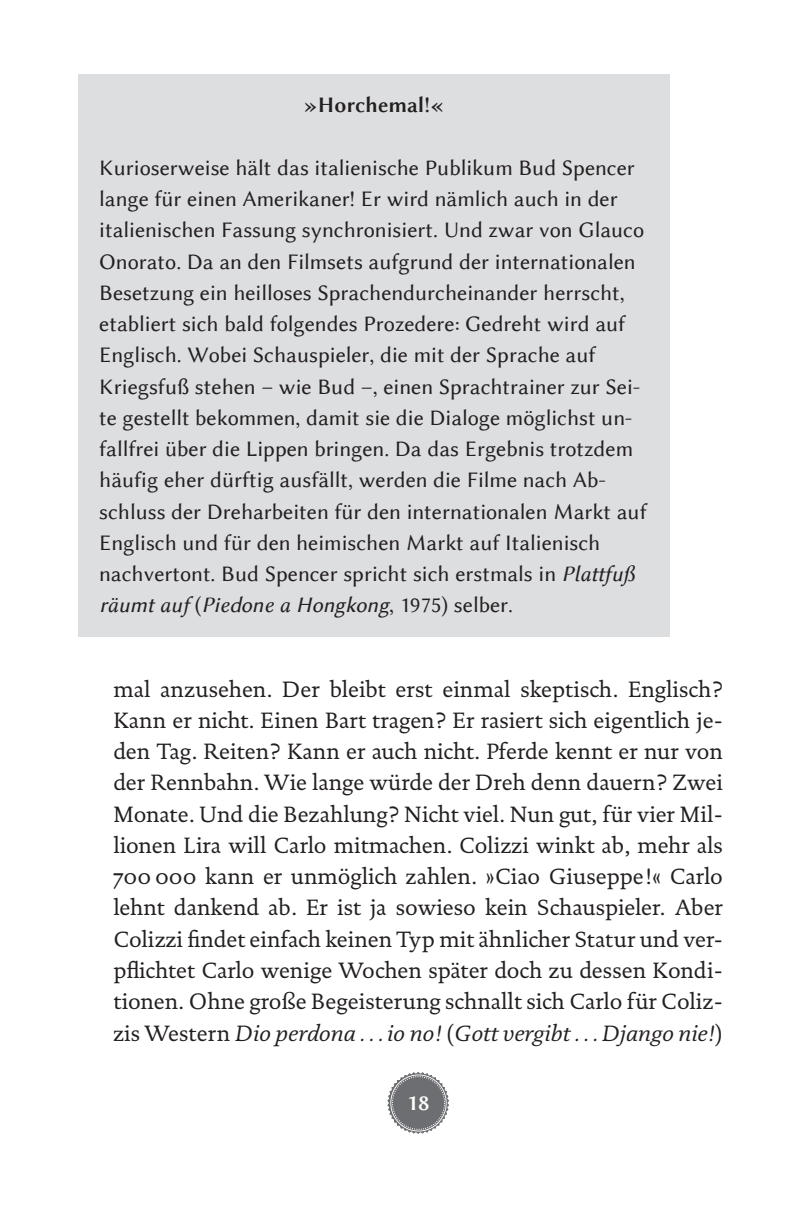
<style>
.page{position:relative;width:808px;height:1205px;background:#fff}
.page>*{position:absolute;margin:0;border:0;box-sizing:border-box;transform-origin:0 0}
.t1{font:22.5px/31.2px "Lin Biolinum";color:#231f20}
.t2{font:22.5px/31.2px "Documenta 130408";color:#231f20}
.t3{font:22.5px "Lin Biolinum I";color:#231f20}
.t4{font:22.5px "Lin Biolinum B";color:#231f20}
.t5{font:22.5px "Lin Biolinum B";color:#fff}
.s1{font-family:"Lin Biolinum I"}
.s2{font-family:"Lin Biolinum"}
.s3{font-style:italic}
</style>
<div class="page">
<div style="left:78px;top:74px;width:592px;height:563px;background:#dddee0"></div>
<p class="t4" style="left:303px;top:92px;width:142px">»Horchemal!«</p>
<p class="t1" style="left:99px;top:152px;width:549px">Kurioserweise hält das italienische Publikum Bud Spencer lange für einen Amerikaner! Er wird nämlich auch in der italienischen Fassung synchronisiert. Und zwar von Glauco Onorato. Da an den Filmsets aufgrund der internationalen Besetzung ein heilloses Sprachendurcheinander herrscht, etabliert sich bald folgendes Prozedere: Gedreht wird auf Englisch. Wobei Schauspieler, die mit der Sprache auf Kriegsfuß stehen – wie Bud –, einen Sprachtrainer zur Sei&shy;te gestellt bekommen, damit sie die Dialoge möglichst un&shy;fallfrei über die Lippen bringen. Da das Ergebnis trotzdem häufig eher dürftig ausfällt, werden die Filme nach Ab&shy;schluss der Dreharbeiten für den internationalen Markt auf Englisch und für den heimischen Markt auf Italienisch nachvertont. Bud Spencer spricht sich erstmals in <span class="s1">Plattfuß</span></p>
<p class="t3" style="left:99px;top:592px;width:415px">räumt auf <span class="s2">(</span>Piedone a Hongkong<span class="s2">, 1975) selber.</span></p>
<p class="t2" style="left:113px;top:673px;width:611px">mal anzusehen. Der bleibt erst einmal skeptisch. Englisch?<br>Kann er nicht. Einen Bart tragen? Er rasiert sich eigentlich je&shy;den Tag. Reiten? Kann er auch nicht. Pferde kennt er nur von der Rennbahn. Wie lange würde der Dreh denn dauern? Zwei Monate. Und die Bezahlung? Nicht viel. Nun gut, für vier Mil&shy;lionen Lira will Carlo mitmachen. Colizzi winkt ab, mehr als 700 000 kann er unmöglich zahlen. »Ciao Giuseppe!« Carlo lehnt dankend ab. Er ist ja sowieso kein Schauspieler. Aber Colizzi findet einfach keinen Typ mit ähnlicher Statur und ver&shy;pflichtet Carlo wenige Wochen später doch zu dessen Kondi&shy;tionen. Ohne große Begeisterung schnallt sich Carlo für Coliz&shy;zis Western <span class="s3">Dio perdona … io no!</span> (<span class="s3">Gott vergibt … Django nie!</span>)</p>
<p class="t5" style="left:407px;top:1090px;width:24px">18</p>
</div>
